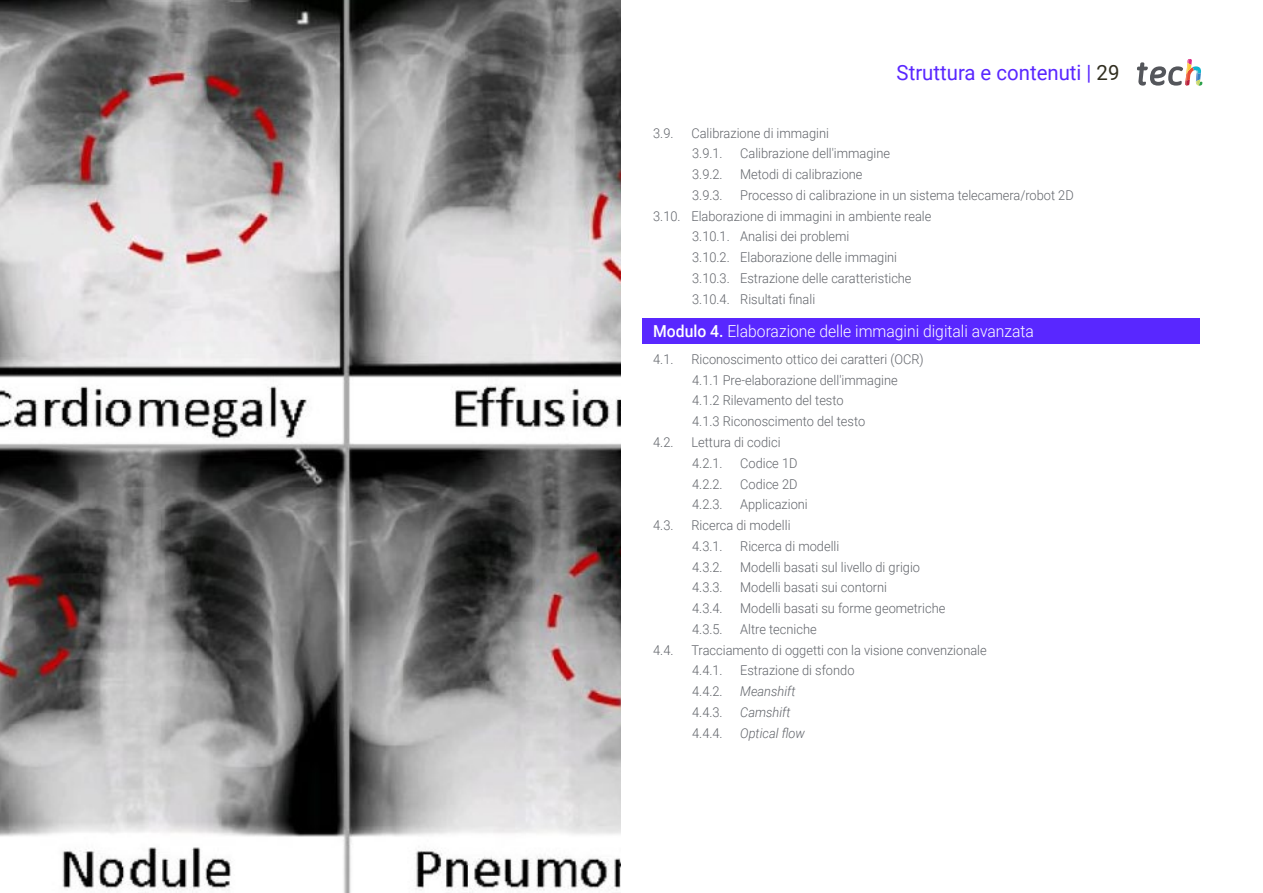
<style>
.page{position:relative;width:1263px;height:893px;background:#fff}
.page>*{position:absolute;margin:0;border:0;box-sizing:border-box;transform-origin:0 0}
.t1{font:21px "Roboto";color:#5927ff}
.t2{font:300 16.5px "Roboto";color:#fff;scale:.95 1}
.t3{font:300 13.5px/20.7px "Roboto";color:#61646a;scale:.95 1}
.t4{font:italic 300 13.5px "Roboto";color:#61646a;scale:.95 1}
.s1{color:#312e20}
.s2{font-weight:500}
</style>
<div class="page">
<img style="left:0;top:0;width:621px;height:893px">
<div style="left:642px;top:318px;width:557px;height:25px;background:#5927ff"></div>
<svg style="left:1137px;top:59px;width:65px;height:27px"></svg>
<h1 class="t1" style="left:897px;top:57px;width:224px">Struttura e contenuti | <span class="s1">29</span></h1>
<p class="t3" style="left:653px;top:122px;width:23px">3.9.</p>
<p class="t3" style="left:691px;top:122px;width:146px">Calibrazione di immagini<br>3.9.1.</p>
<p class="t3" style="left:740px;top:143px;width:159px">Calibrazione dell'immagine</p>
<p class="t3" style="left:692px;top:164px;width:34px">3.9.2.</p>
<p class="t3" style="left:740px;top:164px;width:130px">Metodi di calibrazione</p>
<p class="t3" style="left:692px;top:184px;width:34px">3.9.3.</p>
<p class="t3" style="left:740px;top:184px;width:353px">Processo di calibrazione in un sistema telecamera/robot 2D</p>
<p class="t3" style="left:653px;top:205px;width:294px">3.10. Elaborazione di immagini in ambiente reale</p>
<p class="t3" style="left:692px;top:226px;width:167px">3.10.1. Analisi dei problemi</p>
<p class="t3" style="left:692px;top:247px;width:217px">3.10.2. Elaborazione delle immagini</p>
<p class="t3" style="left:692px;top:267px;width:232px">3.10.3. Estrazione delle caratteristiche</p>
<p class="t3" style="left:692px;top:288px;width:131px">3.10.4. Risultati finali</p>
<p class="t2" style="left:653px;top:319px;width:402px"><span class="s2">Modulo 4.</span> Elaborazione delle immagini digitali avanzata</p>
<p class="t3" style="left:653px;top:348px;width:23px">4.1.</p>
<p class="t3" style="left:691px;top:348px;width:246px">Riconoscimento ottico dei caratteri (OCR)<br>4.1.1 Pre-elaborazione dell'immagine 4.1.2 Rilevamento del testo<br>4.1.3 Riconoscimento del testo</p>
<p class="t3" style="left:653px;top:431px;width:23px">4.2.</p>
<p class="t3" style="left:691px;top:431px;width:95px">Lettura di codici<br>4.2.1.</p>
<p class="t3" style="left:740px;top:452px;width:62px">Codice 1D</p>
<p class="t3" style="left:692px;top:473px;width:34px">4.2.2.</p>
<p class="t3" style="left:740px;top:473px;width:62px">Codice 2D</p>
<p class="t3" style="left:692px;top:494px;width:34px">4.2.3.</p>
<p class="t3" style="left:740px;top:494px;width:73px">Applicazioni</p>
<p class="t3" style="left:653px;top:514px;width:23px">4.3.</p>
<p class="t3" style="left:691px;top:514px;width:106px">Ricerca di modelli<br>4.3.1.</p>
<p class="t3" style="left:740px;top:535px;width:106px">Ricerca di modelli</p>
<p class="t3" style="left:692px;top:556px;width:34px">4.3.2.</p>
<p class="t3" style="left:740px;top:556px;width:191px">Modelli basati sul livello di grigio</p>
<p class="t3" style="left:692px;top:577px;width:34px">4.3.3.</p>
<p class="t3" style="left:740px;top:577px;width:156px">Modelli basati sui contorni</p>
<p class="t3" style="left:692px;top:597px;width:34px">4.3.4.</p>
<p class="t3" style="left:740px;top:597px;width:218px">Modelli basati su forme geometriche</p>
<p class="t3" style="left:692px;top:618px;width:34px">4.3.5.</p>
<p class="t3" style="left:740px;top:618px;width:82px">Altre tecniche</p>
<p class="t3" style="left:653px;top:639px;width:23px">4.4.</p>
<p class="t3" style="left:691px;top:639px;width:312px">Tracciamento di oggetti con la visione convenzionale<br>4.4.1.</p>
<p class="t3" style="left:740px;top:660px;width:122px">Estrazione di sfondo</p>
<p class="t3" style="left:692px;top:680px;width:34px">4.4.2.</p>
<p class="t4" style="left:740px;top:682px;width:60px">Meanshift</p>
<p class="t3" style="left:692px;top:701px;width:34px">4.4.3.</p>
<p class="t4" style="left:740px;top:702px;width:54px">Camshift</p>
<p class="t3" style="left:692px;top:722px;width:34px">4.4.4.</p>
<p class="t4" style="left:740px;top:723px;width:70px">Optical flow</p>
</div>
